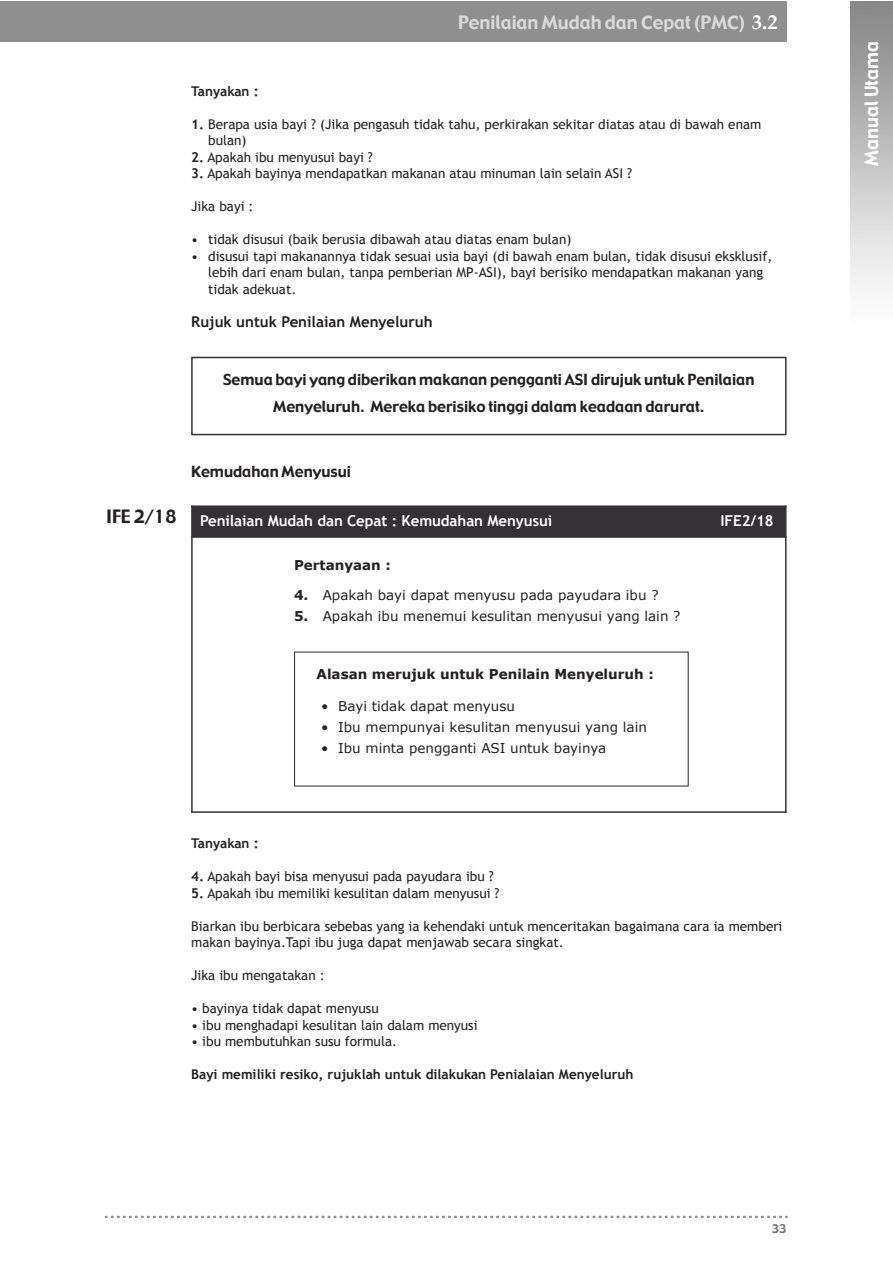
<style>
.page{position:relative;width:893px;height:1263px;background:#fff}
.page>*{position:absolute;margin:0;border:0;box-sizing:border-box;transform-origin:0 0}
.t1{font:18px "Gadget";color:#dad9da}
.t2{font:18px "Gadget";color:#fff}
.t3{font:18px "Gadget";color:#232021}
.t4{font:15px/27px "Gadget";color:#232021;text-align:center}
.t5{font:700 15px "Trebuchet MS";letter-spacing:-.005em;color:#fff}
.t6{font:700 15px "Trebuchet MS";color:#232021}
.t7{font:13.5px/16.5px "Trebuchet MS";color:#232021}
.t8{font:13.5px "Verdana";color:#232021}
.t9{font:700 13.5px "Trebuchet MS";color:#232021}
.t10{font:700 13.5px "Verdana";color:#232021}
.t11{font:12px "Gadget";color:#727071}
.s1{font-family:"Palatino";font-weight:700;font-size:21px;color:#fff}
.s2{font-weight:700}
</style>
<div class="page">
<svg style="left:105px;top:1215px;width:683px;height:3px"></svg>
<div style="left:0;top:1px;width:786px;height:40px;background:#908f90"></div>
<div style="left:193px;top:507px;width:592px;height:29px;background:#343134"></div>
<hr style="left:191px;top:505px;width:2px;height:308px;background:#343134">
<hr style="left:785px;top:505px;width:1px;height:308px;background:#343134">
<hr style="left:191px;top:505px;width:595px;height:2px;background:#343134">
<hr style="left:191px;top:536px;width:595px;height:2px;background:#343134">
<hr style="left:191px;top:811px;width:595px;height:2px;background:#343134">
<div style="left:191px;top:357px;width:595px;height:78px;border:2px solid #343134"></div>
<h1 class="t1" style="left:458px;top:11px;width:321px">Penilaian Mudah dan Cepat (PMC) <span class="s1">3.2</span></h1>
<p class="t9" style="left:191px;top:83px;width:69px">Tanyakan :</p>
<p class="t7" style="left:208px;top:116px;width:555px;text-indent:-17px"><span class="s2">1.</span> Berapa usia bayi ? (Jika pengasuh tidak tahu, perkirakan sekitar diatas atau di bawah enam bulan)</p>
<p class="t7" style="left:191px;top:149px;width:183px"><span class="s2">2.</span> Apakah ibu menyusui bayi ?</p>
<p class="t7" style="left:191px;top:165px;width:442px"><span class="s2">3.</span> Apakah bayinya mendapatkan makanan atau minuman lain selain ASI ?</p>
<p class="t7" style="left:191px;top:198px;width:64px">Jika bayi :</p>
<p class="t7" style="left:191px;top:231px;width:382px">• tidak disusui (baik berusia dibawah atau diatas enam bulan)</p>
<p class="t7" style="left:208px;top:248px;width:566px;text-indent:-17px">• disusui tapi makanannya tidak sesuai usia bayi (di bawah enam bulan, tidak disusui eksklusif, lebih dari enam bulan, tanpa pemberian MP-ASI), bayi berisiko mendapatkan makanan yang tidak adekuat.</p>
<p class="t6" style="left:191px;top:313px;width:243px">Rujuk untuk Penilaian Menyeluruh</p>
<p class="t4" style="left:223px;top:366px;width:533px">Semua bayi yang diberikan makanan pengganti ASI dirujuk untuk Penilaian<br>Menyeluruh. Mereka berisiko tinggi dalam keadaan darurat.</p>
<h1 class="t3" style="left:106px;top:505px;width:72px">IFE 2/18</h1>
<p class="t4" style="left:191px;top:458px;width:161px">Kemudahan Menyusui</p>
<p class="t5" style="left:200px;top:511px;width:354px">Penilaian Mudah dan Cepat : Kemudahan Menyusui</p>
<p class="t5" style="left:720px;top:511px;width:55px">IFE2/18</p>
<p class="t10" style="left:294px;top:557px;width:98px">Pertanyaan :</p>
<p class="t8" style="left:294px;top:587px;width:366px"><span class="s2">4.</span> Apakah bayi dapat menyusu pada payudara ibu ?</p>
<p class="t8" style="left:294px;top:608px;width:388px"><span class="s2">5.</span> Apakah ibu menemui kesulitan menyusui yang lain ?</p>
<p class="t10" style="left:317px;top:666px;width:339px">Alasan merujuk untuk Penilain Menyeluruh :</p>
<p class="t8" style="left:321px;top:697px;width:195px">• Bayi tidak dapat menyusu</p>
<p class="t8" style="left:321px;top:718px;width:327px">• Ibu mempunyai kesulitan menyusui yang lain</p>
<p class="t8" style="left:321px;top:739px;width:286px">• Ibu minta pengganti ASI untuk bayinya</p>
<p class="t9" style="left:191px;top:836px;width:69px">Tanyakan :</p>
<p class="t7" style="left:191px;top:868px;width:304px"><span class="s2">4.</span> Apakah bayi bisa menyusui pada payudara ibu ?</p>
<p class="t7" style="left:191px;top:885px;width:310px"><span class="s2">5.</span> Apakah ibu memiliki kesulitan dalam menyusui ?</p>
<p class="t7" style="left:191px;top:918px;width:593px">Biarkan ibu berbicara sebebas yang ia kehendaki untuk menceritakan bagaimana cara ia memberi makan bayinya.Tapi ibu juga dapat menjawab secara singkat.</p>
<p class="t7" style="left:191px;top:967px;width:135px">Jika ibu mengatakan :</p>
<p class="t7" style="left:191px;top:1000px;width:189px">• bayinya tidak dapat menyusu</p>
<p class="t7" style="left:191px;top:1017px;width:288px">• ibu menghadapi kesulitan lain dalam menyusi</p>
<p class="t7" style="left:191px;top:1033px;width:207px">• ibu membutuhkan susu formula.</p>
<p class="t9" style="left:191px;top:1067px;width:444px">Bayi memiliki resiko, rujuklah untuk dilakukan Penialaian Menyeluruh</p>
<p class="t11" style="left:772px;top:1221px;width:16px">33</p>
<h1 class="t2" style="left:860px;top:166px;width:126px;rotate:-90deg">Manual Utama</h1>
</div>
